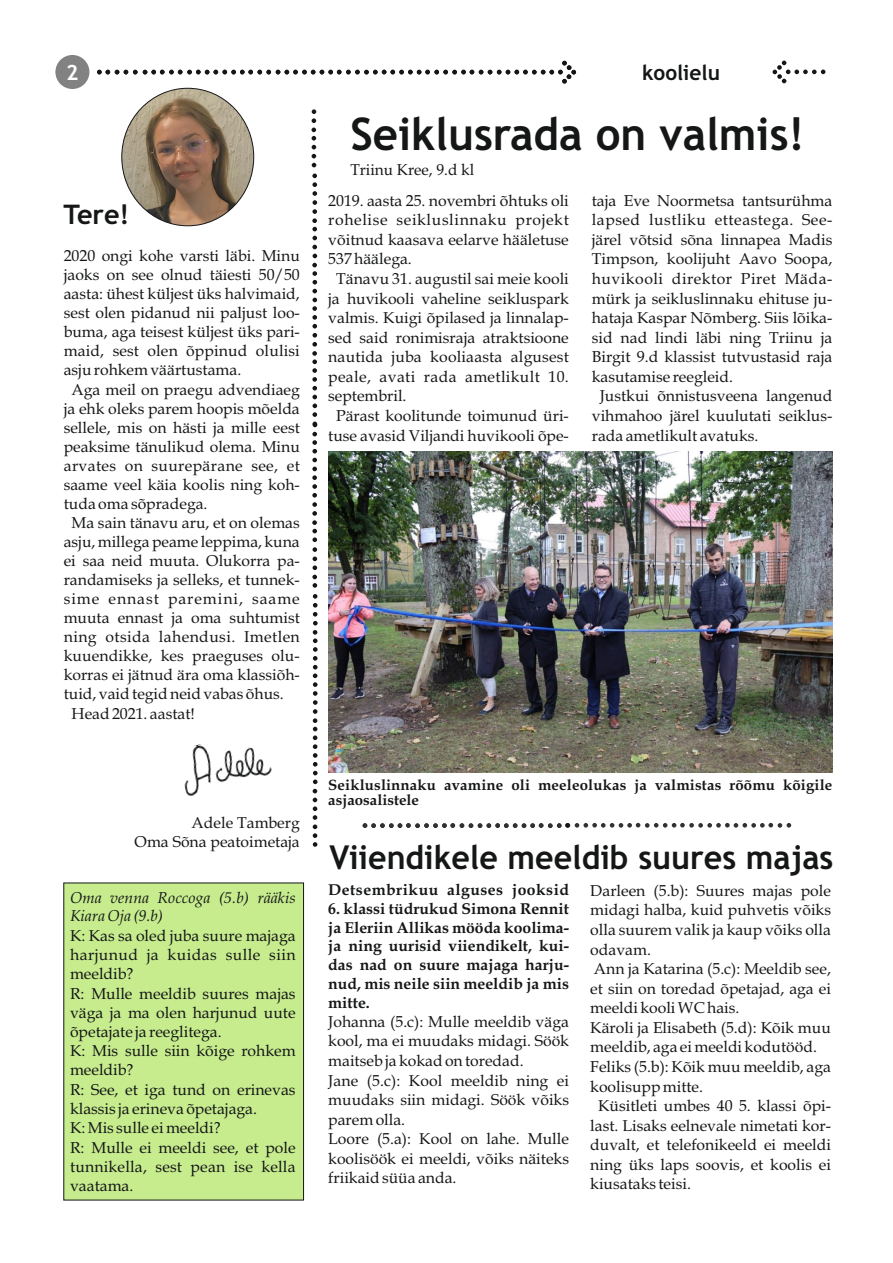
<style>
.page{position:relative;width:893px;height:1263px;background:#fff}
.page>*{position:absolute;margin:0;border:0;box-sizing:border-box;transform-origin:0 0}
.t1{font:700 45px "Trebuchet MS";color:#151616}
.t2{font:700 33px "Trebuchet MS";color:#151616}
.t3{font:700 27px "Trebuchet MS";color:#151616}
.t4{font:700 21px "Trebuchet MS";color:#151616}
.t5{font:700 21px "Trebuchet MS";color:#fff}
.t6{font:15.75px/19.2px "Book Antiqua";color:#151616}
.t7{font:700 15.75px/18.8px "Book Antiqua";color:#151616;text-align:justify}
.t8{font:15.75px "Book Antiqua";letter-spacing:.025em;color:#151616}
.t9{font:italic 15.75px/18.3px "Book Antiqua";letter-spacing:.01em;color:#151616}
.t10{font:15.75px "Book Antiqua";letter-spacing:.04em;color:#151616}
.t11{font:15.75px "Book Antiqua";letter-spacing:.035em;color:#151616}
.t12{font:15.75px "Book Antiqua";letter-spacing:.02em;color:#151616}
.t13{font:15.75px "Book Antiqua";letter-spacing:.03em;color:#151616}
.t14{font:700 15.75px "Book Antiqua";letter-spacing:.03em;color:#151616}
.t15{font:15.75px "Book Antiqua";letter-spacing:.06em;color:#151616}
.t16{font:700 15px/15px "Book Antiqua";letter-spacing:.01em;color:#151616}
</style>
<div class="page">
<div style="left:55px;top:55px;width:34px;height:34px;background:#818281;border-radius:50%"></div>
<svg style="left:772px;top:61px;width:53px;height:22px"></svg>
<svg style="left:97px;top:61px;width:479px;height:23px"></svg>
<svg style="left:312px;top:174px;width:5px;height:414px"></svg>
<svg style="left:311px;top:109px;width:5px;height:58px"></svg>
<svg style="left:363px;top:823px;width:428px;height:5px"></svg>
<img style="left:122px;top:88px;width:132px;height:138px;border-radius:50%">
<img style="left:328px;top:452px;width:504px;height:320px">
<div style="left:63px;top:882px;width:241px;height:319px;background:#c6ec8e"></div>
<img style="left:184px;top:744px;width:88px;height:52px">
<svg style="left:313px;top:594px;width:5px;height:253px"></svg>
<h3 class="t5" style="left:66px;top:64px;width:14px">2</h3>
<h3 class="t4" style="left:642px;top:64px;width:79px">koolielu</h3>
<h3 class="t3" style="left:64px;top:204px;width:68px">Tere!</h3>
<p class="t6" style="left:64px;top:248px;width:238px">2020 ongi kohe varsti läbi. Minu</p>
<p class="t6" style="left:64px;top:267px;width:238px">jaoks on see olnud täiesti 50/50</p>
<p class="t6" style="left:64px;top:286px;width:238px">aasta: ühest küljest üks halvimaid,</p>
<p class="t6" style="left:64px;top:305px;width:238px">sest olen pidanud nii paljust loo-</p>
<p class="t6" style="left:64px;top:324px;width:238px">buma, aga teisest küljest üks pari-</p>
<p class="t6" style="left:64px;top:343px;width:238px">maid, sest olen õppinud olulisi</p>
<p class="t6" style="left:64px;top:362px;width:179px">asju rohkem väärtustama.</p>
<p class="t6" style="left:72px;top:382px;width:230px">Aga meil on praegu advendiaeg</p>
<p class="t6" style="left:64px;top:401px;width:238px">ja ehk oleks parem hoopis mõelda</p>
<p class="t6" style="left:64px;top:420px;width:238px">sellele, mis on hästi ja mille eest</p>
<p class="t6" style="left:64px;top:439px;width:238px">peaksime tänulikud olema. Minu</p>
<p class="t8" style="left:64px;top:459px;width:238px">arvates on suurepärane see, et</p>
<p class="t6" style="left:64px;top:477px;width:238px">saame veel käia koolis ning koh-</p>
<p class="t6" style="left:64px;top:496px;width:145px">tuda oma sõpradega.</p>
<p class="t6" style="left:72px;top:515px;width:230px">Ma sain tänavu aru, et on olemas</p>
<p class="t6" style="left:64px;top:534px;width:238px">asju, millega peame leppima, kuna</p>
<p class="t6" style="left:64px;top:553px;width:238px">ei saa neid muuta. Olukorra pa-</p>
<p class="t6" style="left:64px;top:572px;width:238px">randamiseks ja selleks, et tunnek-</p>
<p class="t15" style="left:64px;top:593px;width:238px">sime ennast paremini, saame</p>
<p class="t6" style="left:64px;top:610px;width:238px">muuta ennast ja oma suhtumist</p>
<p class="t8" style="left:64px;top:631px;width:238px">ning otsida lahendusi. Imetlen</p>
<p class="t6" style="left:64px;top:648px;width:238px">kuuendikke, kes praeguses olu-</p>
<p class="t6" style="left:64px;top:667px;width:238px">korras ei jätnud ära oma klassiõh-</p>
<p class="t6" style="left:64px;top:686px;width:222px">tuid, vaid tegid neid vabas õhus.</p>
<p class="t6" style="left:72px;top:706px;width:125px">Head 2021. aastat!</p>
<p class="t6" style="left:135px;top:814px;width:167px;text-align:right">Adele Tamberg<br>Oma Sõna peatoimetaja</p>
<p class="t9" style="left:70px;top:890px;width:227px">Oma venna Roccoga (5.b) rääkis<br>Kiara Oja (9.b)</p>
<p class="t6" style="left:70px;top:928px;width:227px">K: Kas sa oled juba suure majaga harjunud ja kuidas sulle siin meeldib?<br>R: Mulle meeldib suures majas väga ja ma olen harjunud uute õpetajate ja reeglitega.<br>K: Mis sulle siin kõige rohkem meeldib?<br>R: See, et iga tund on erinevas klassis ja erineva õpetajaga.<br>K: Mis sulle ei meeldi?<br>R: Mulle ei meeldi see, et pole tunnikella, sest pean ise kella vaatama.</p>
<h1 class="t1" style="left:350px;top:117px;width:456px">Seiklusrada on valmis!</h1>
<p class="t6" style="left:350px;top:162px;width:125px">Triinu Kree, 9.d kl</p>
<p class="t6" style="left:328px;top:193px;width:242px">2019. aasta 25. novembri õhtuks oli</p>
<p class="t10" style="left:328px;top:214px;width:242px">rohelise seikluslinnaku projekt</p>
<p class="t6" style="left:328px;top:232px;width:242px">võitnud kaasava eelarve hääletuse</p>
<p class="t6" style="left:328px;top:251px;width:85px">537 häälega.</p>
<p class="t6" style="left:336px;top:271px;width:234px">Tänavu 31. augustil sai meie kooli</p>
<p class="t6" style="left:328px;top:290px;width:242px">ja huvikooli vaheline seikluspark</p>
<p class="t6" style="left:328px;top:310px;width:242px">valmis. Kuigi õpilased ja linnalap-</p>
<p class="t6" style="left:328px;top:330px;width:242px">sed said ronimisraja atraktsioone</p>
<p class="t6" style="left:328px;top:349px;width:242px">nautida juba kooliaasta algusest</p>
<p class="t12" style="left:328px;top:370px;width:242px">peale, avati rada ametlikult 10.</p>
<p class="t6" style="left:328px;top:388px;width:80px">septembril.</p>
<p class="t6" style="left:336px;top:408px;width:234px">Pärast koolitunde toimunud üri-</p>
<p class="t6" style="left:328px;top:427px;width:242px">tuse avasid Viljandi huvikooli õpe-</p>
<p class="t6" style="left:592px;top:193px;width:242px">taja Eve Noormetsa tantsurühma</p>
<p class="t11" style="left:592px;top:214px;width:242px">lapsed lustliku etteastega. See-</p>
<p class="t6" style="left:592px;top:232px;width:242px">järel võtsid sõna linnapea Madis</p>
<p class="t6" style="left:592px;top:251px;width:242px">Timpson, koolijuht Aavo Soopa,</p>
<p class="t13" style="left:592px;top:273px;width:242px">huvikooli direktor Piret Mäda-</p>
<p class="t6" style="left:592px;top:290px;width:242px">mürk ja seikluslinnaku ehituse ju-</p>
<p class="t6" style="left:592px;top:310px;width:242px">hataja Kaspar Nõmberg. Siis lõika-</p>
<p class="t6" style="left:592px;top:330px;width:242px">sid nad lindi läbi ning Triinu ja</p>
<p class="t6" style="left:592px;top:349px;width:242px">Birgit 9.d klassist tutvustasid raja</p>
<p class="t6" style="left:592px;top:369px;width:143px">kasutamise reegleid.</p>
<p class="t6" style="left:600px;top:388px;width:234px">Justkui õnnistusveena langenud</p>
<p class="t6" style="left:592px;top:408px;width:242px">vihmahoo järel kuulutati seiklus-</p>
<p class="t6" style="left:592px;top:427px;width:168px">rada ametlikult avatuks.</p>
<p class="t16" style="left:328px;top:778px;width:506px">Seikluslinnaku avamine oli meeleolukas ja valmistas rõõmu kõigile asjaosalistele</p>
<h2 class="t2" style="left:330px;top:845px;width:505px">Viiendikele meeldib suures majas</h2>
<p class="t14" style="left:328px;top:884px;width:242px">Detsembrikuu alguses jooksid</p>
<p class="t7" style="left:328px;top:901px;width:242px">6. klassi tüdrukud Simona Rennit ja Eleriin Allikas mööda koolima&shy;ja ning uurisid viiendikelt, kui&shy;das nad on suure majaga harju&shy;nud, mis neile siin meeldib ja mis mitte.</p>
<p class="t6" style="left:328px;top:1014px;width:242px">Johanna (5.c): Mulle meeldib väga kool, ma ei muudaks midagi. Söök maitseb ja kokad on toredad.<br>Jane (5.c): Kool meeldib ning ei muudaks siin midagi. Söök võiks parem olla.<br>Loore (5.a): Kool on lahe. Mulle koolisöök ei meeldi, võiks näiteks friikaid süüa anda.</p>
<p class="t6" style="left:590px;top:883px;width:242px">Darleen (5.b): Suures majas pole</p>
<p class="t6" style="left:590px;top:902px;width:242px">midagi halba, kuid puhvetis võiks</p>
<p class="t6" style="left:590px;top:922px;width:242px">olla suurem valik ja kaup võiks olla</p>
<p class="t6" style="left:590px;top:941px;width:62px">odavam.</p>
<p class="t6" style="left:594px;top:961px;width:239px">Ann ja Katarina (5.c): Meeldib see,</p>
<p class="t6" style="left:590px;top:980px;width:242px">et siin on toredad õpetajad, aga ei</p>
<p class="t6" style="left:590px;top:1000px;width:151px">meeldi kooli WC hais.</p>
<p class="t6" style="left:590px;top:1020px;width:242px">Käroli ja Elisabeth (5.d): Kõik muu</p>
<p class="t6" style="left:590px;top:1039px;width:228px">meeldib, aga ei meeldi kodutööd.</p>
<p class="t6" style="left:590px;top:1059px;width:242px">Feliks (5.b): Kõik muu meeldib, aga</p>
<p class="t6" style="left:590px;top:1078px;width:114px">koolisupp mitte.</p>
<p class="t6" style="left:598px;top:1098px;width:234px">Küsitleti umbes 40 5. klassi õpi-</p>
<p class="t6" style="left:590px;top:1117px;width:242px">last. Lisaks eelnevale nimetati kor-</p>
<p class="t6" style="left:590px;top:1137px;width:242px">duvalt, et telefonikeeld ei meeldi</p>
<p class="t6" style="left:590px;top:1157px;width:242px">ning üks laps soovis, et koolis ei</p>
<p class="t6" style="left:590px;top:1176px;width:102px">kiusataks teisi.</p>
</div>
